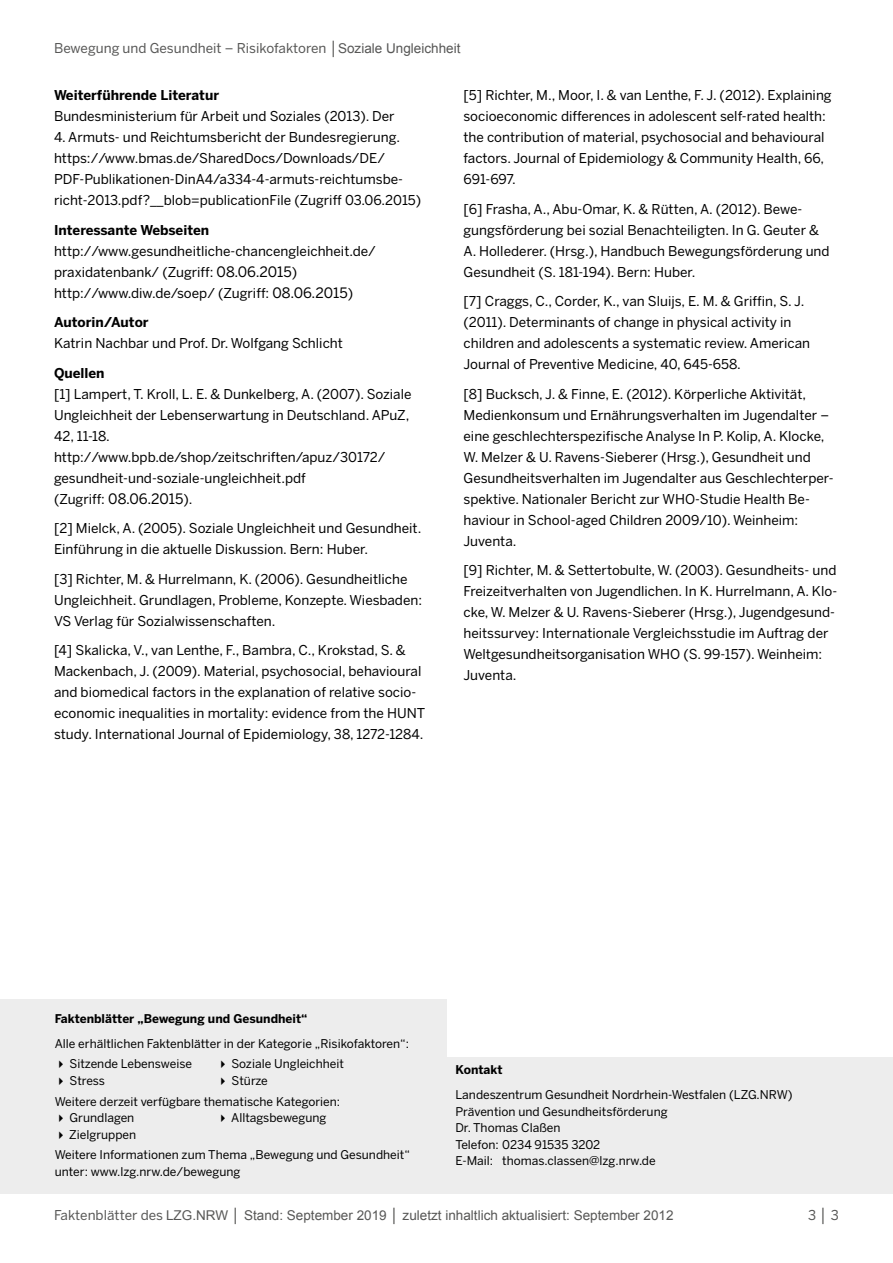
<style>
.page{position:relative;width:893px;height:1263px;background:#fff}
.page>*{position:absolute;margin:0;border:0;box-sizing:border-box;transform-origin:0 0}
.Fließtext_ohne_Einzu{font:13.5px/21px "Benton Sans";color:#000}
.Headline__12_19{font:13.5px/21px "Benton Sans";color:#000}
.t1{font:13.5px "Arial";color:#575756}
.t2{font:13.5px "Benton Sans";color:#575756}
.Text_normal{font:12px/16.5px "Benton Sans";color:#000}
.Headline__12_19-2{font:700 12px "Benton Sans";color:#000}
.s1{font-family:"Arial"}
.s2{font-weight:700}
.s3{font-size:14.25px}
.s4{font-family:"Benton Sans"}
</style>
<div class="page">
<div style="left:0;top:999px;width:446px;height:195px;background:#ededed"></div>
<div style="left:414px;top:1057px;width:479px;height:137px;background:#ededed"></div>
<p class="t2" style="left:54px;top:40px;width:408px">Bewegung und Gesundheit – Risikofaktoren <span class="s1">│Soziale Ungleichheit</span></p>
<p class="Headline__12_19" style="left:54px;top:84px;width:342px"><span class="s2">Weiterführende Literatur<br></span>Bundesministerium für Arbeit und Soziales (2013). Der</p>
<p class="Headline__12_19" style="left:54px;top:126px;width:369px">4. Armuts- und Reichtumsbericht der Bundesregierung. https://www.bmas.de/SharedDocs/Downloads/DE/ PDF-Publikationen-DinA4/a334-4-armuts-reichtumsbe&shy;richt-2013.pdf?__blob=publicationFile (Zugriff 03.06.2015)</p>
<p class="Fließtext_ohne_Einzu" style="left:54px;top:219px;width:323px"><span class="s2">Interessante Webseiten </span>http://www.gesundheitliche-chancengleichheit.de/ praxidatenbank/ (Zugriff: <span class="s3">08.06.2015</span>) http://www.diw.de/soep/ (Zugriff: <span class="s3">08.06.2015</span>)</p>
<p class="Headline__12_19" style="left:54px;top:311px;width:290px"><span class="s2">Autorin/Autor<br></span>Katrin Nachbar und Prof. Dr. Wolfgang Schlicht</p>
<p class="Headline__12_19" style="left:54px;top:362px;width:359px"><span class="s2">Quellen<br></span>[1] Lampert, T. Kroll, L. E. &amp; Dunkelberg, A. (2007). Soziale Ungleichheit der Lebenserwartung in Deutschland. APuZ, 42, 11-18. http://www.bpb.de/shop/zeitschriften/apuz/30172/ gesundheit-und-soziale-ungleichheit.pdf<br>(Zugriff: <span class="s3">08.06.2015</span>).</p>
<p class="Fließtext_ohne_Einzu" style="left:54px;top:517px;width:369px">[2] Mielck, A. (2005). Soziale Ungleichheit und Gesundheit.<br>Einführung in die aktuelle Diskussion. Bern: Huber.</p>
<p class="Fließtext_ohne_Einzu" style="left:54px;top:568px;width:370px">[3] Richter, M. &amp; Hurrelmann, K. (2006). Gesundheitliche<br>Ungleichheit. Grundlagen, Probleme, Konzepte. Wiesbaden:<br>VS Verlag für Sozialwissenschaften.</p>
<p class="Fließtext_ohne_Einzu" style="left:54px;top:639px;width:373px">[4] Skalicka, V., van Lenthe, F., Bambra, C., Krokstad, S. &amp; Mackenbach, J. (2009). Material, psychosocial, behavioural and biomedical factors in the explanation of relative socio&shy;economic inequalities in mortality: evidence from the HUNT study. International Journal of Epidemiology, 38, 1272-1284.</p>
<p class="Fließtext_ohne_Einzu" style="left:463px;top:84px;width:370px">[5] Richter, M., Moor, I. &amp; van Lenthe, F. J. (2012). Explaining socioeconomic differences in adolescent self-rated health: the contribution of material, psychosocial and behavioural factors. Journal of Epidemiology &amp; Community Health, 66, 691-697.</p>
<p class="Fließtext_ohne_Einzu" style="left:463px;top:198px;width:368px">[6] Frasha, A., Abu-Omar, K. &amp; Rütten, A. (2012). Bewe&shy;gungsförderung bei sozial Benachteiligten. In G. Geuter &amp; A. Hollederer. (Hrsg.), Handbuch Bewegungsförderung und Gesundheit (S. 181-194). Bern: Huber.</p>
<p class="Fließtext_ohne_Einzu" style="left:463px;top:290px;width:348px">[7] Craggs, C., Corder, K., van Sluijs, E. M. &amp; Griffin, S. J. (2011). Determinants of change in physical activity in children and adolescents a systematic review. American Journal of Preventive Medicine, 40, 645-658.</p>
<p class="Fließtext_ohne_Einzu" style="left:463px;top:383px;width:372px">[8] Bucksch, J. &amp; Finne, E. (2012). Körperliche Aktivität, Medienkonsum und Ernährungsverhalten im Jugendalter – eine geschlechterspezifische Analyse In P. Kolip, A. Klocke, W. Melzer &amp; U. Ravens-Sieberer (Hrsg.), Gesundheit und Gesundheitsverhalten im Jugendalter aus Geschlechterper&shy;spektive. Nationaler Bericht zur WHO-Studie Health Be&shy;haviour in School-aged Children 2009/10). Weinheim:<br>Juventa.</p>
<p class="Fließtext_ohne_Einzu" style="left:463px;top:559px;width:375px">[9] Richter, M. &amp; Settertobulte, W. (2003). Gesundheits- und Freizeitverhalten von Jugendlichen. In K. Hurrelmann, A. Klo&shy;cke, W. Melzer &amp; U. Ravens-Sieberer (Hrsg.), Jugendgesund&shy;heitssurvey: Internationale Vergleichsstudie im Auftrag der Weltgesundheitsorganisation WHO (S. 99-157). Weinheim:<br>Juventa.</p>
<p class="Headline__12_19-2" style="left:55px;top:1011px;width:254px">Faktenblätter „Bewegung und Gesundheit“</p>
<p class="Text_normal" style="left:55px;top:1035px;width:356px">Alle erhältlichen Faktenblätter in der Kategorie „Risikofaktoren“:</p>
<p class="Text_normal" style="left:55px;top:1056px;width:139px">✔ Sitzende Lebensweise</p>
<p class="Text_normal" style="left:217px;top:1056px;width:129px">✔ Soziale Ungleichheit</p>
<p class="Text_normal" style="left:55px;top:1072px;width:52px">✔ Stress</p>
<p class="Text_normal" style="left:217px;top:1072px;width:53px">✔ Stürze</p>
<p class="Text_normal" style="left:55px;top:1093px;width:287px">Weitere derzeit verfügbare thematische Kategorien:</p>
<p class="Text_normal" style="left:55px;top:1109px;width:81px">✔ Grundlagen</p>
<p class="Text_normal" style="left:217px;top:1109px;width:111px">✔ Alltagsbewegung</p>
<p class="Text_normal" style="left:55px;top:1126px;width:83px">✔ Zielgruppen</p>
<p class="Text_normal" style="left:55px;top:1147px;width:357px">Weitere Informationen zum Thema „Bewegung und Gesundheit“ unter: www.lzg.nrw.de/bewegung</p>
<p class="Headline__12_19-2" style="left:455px;top:1063px;width:49px">Kontakt</p>
<p class="Text_normal" style="left:455px;top:1086px;width:339px">Landeszentrum Gesundheit Nordrhein-Westfalen (LZG.NRW)<br>Prävention und Gesundheitsförderung<br>Dr. Thomas Claßen<br>Telefon: 0234 91535 3202<br>E-Mail: thomas.classen@lzg.nrw.de</p>
<p class="t1" style="left:54px;top:1206px;width:621px"><span class="s4">Faktenblätter des</span> LZG.NRW │ Stand: September 2019 │ zuletzt inhaltlich aktualisiert: September 2012</p>
<p class="t2" style="left:808px;top:1207px;width:32px">3 <span class="s1">│</span> 3</p>
</div>
